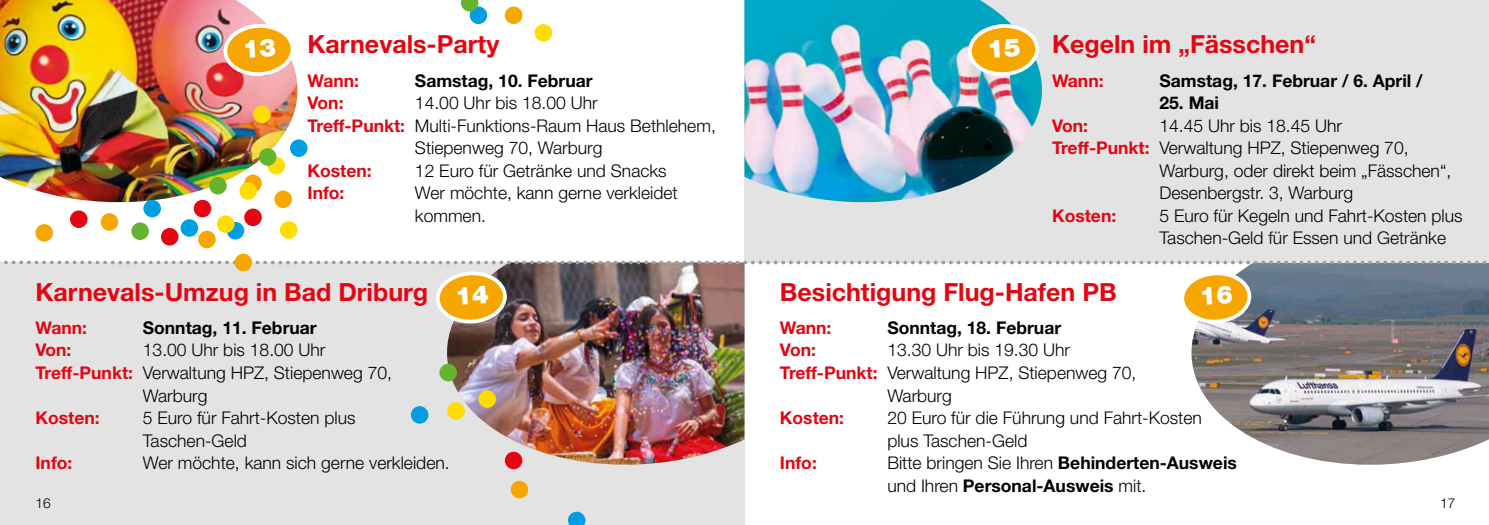
<style>
.page{position:relative;width:1489px;height:525px;background:#fff}
.page>*{position:absolute;margin:0;border:0;box-sizing:border-box;transform-origin:0 0}
.t1{font:700 25px "Helvetica Neue LT Std";color:#e30613}
.t2{font:300 17.5px/22.5px "Helvetica Neue LT Std";color:#000}
.t3{font:700 17.5px/22.5px "Helvetica Neue LT Std";color:#000}
.t4{font:700 17.5px "Helvetica Neue LT Std";color:#e30613}
.t5{font:300 13.75px "Helvetica Neue LT Std";color:#000}
.s1{font-weight:700;color:#e30613}
.s2{font-weight:300}
</style>
<div class="page">
<div style="left:0;top:262px;width:744px;height:262px;background:#e3e3e3"></div>
<img style="left:1187px;top:264px;width:301px;height:201px">
<div style="left:744px;top:0;width:744px;height:262px;background:#e3e3e3"></div>
<img style="left:0;top:0;width:298px;height:208px">
<img style="left:744px;top:0;width:298px;height:203px">
<img style="left:446px;top:264px;width:298px;height:206px">
<div style="left:274px;top:190px;width:18px;height:18px;background:#f7a600;border-radius:50%"></div>
<div style="left:510px;top:480px;width:18px;height:18px;background:#f7a600;border-radius:50%"></div>
<div style="left:505px;top:6px;width:17px;height:18px;background:#f7a600;border-radius:50%"></div>
<div style="left:198px;top:230px;width:18px;height:18px;background:#f7a600;border-radius:50%"></div>
<div style="left:35px;top:224px;width:18px;height:17px;background:#f7a600;border-radius:50%"></div>
<div style="left:244px;top:174px;width:18px;height:18px;background:#f7a600;border-radius:50%"></div>
<div style="left:101px;top:213px;width:17px;height:17px;background:#f7a600;border-radius:50%"></div>
<div style="left:70px;top:210px;width:18px;height:18px;background:#e30613;border-radius:50%"></div>
<div style="left:161px;top:228px;width:17px;height:17px;background:#e30613;border-radius:50%"></div>
<div style="left:505px;top:451px;width:17px;height:18px;background:#e30613;border-radius:50%"></div>
<div style="left:194px;top:200px;width:17px;height:17px;background:#e30613;border-radius:50%"></div>
<div style="left:244px;top:208px;width:18px;height:18px;background:#e30613;border-radius:50%"></div>
<div style="left:143px;top:200px;width:18px;height:17px;background:#009fe3;border-radius:50%"></div>
<svg style="left:568px;top:511px;width:17px;height:13px"></svg>
<div style="left:290px;top:139px;width:17px;height:18px;background:#009fe3;border-radius:50%"></div>
<div style="left:469px;top:6px;width:18px;height:18px;background:#009fe3;border-radius:50%"></div>
<div style="left:227px;top:222px;width:17px;height:17px;background:#009fe3;border-radius:50%"></div>
<div style="left:181px;top:219px;width:17px;height:18px;background:#009fe3;border-radius:50%"></div>
<div style="left:411px;top:406px;width:17px;height:17px;background:#009fe3;border-radius:50%"></div>
<div style="left:253px;top:106px;width:18px;height:17px;background:#fd0;border-radius:50%"></div>
<div style="left:239px;top:182px;width:18px;height:18px;background:#fd0;border-radius:50%"></div>
<div style="left:478px;top:390px;width:18px;height:17px;background:#fd0;border-radius:50%"></div>
<div style="left:267px;top:157px;width:18px;height:17px;background:#fd0;border-radius:50%"></div>
<div style="left:534px;top:24px;width:18px;height:18px;background:#fd0;border-radius:50%"></div>
<div style="left:217px;top:215px;width:17px;height:18px;background:#fd0;border-radius:50%"></div>
<div style="left:447px;top:402px;width:18px;height:17px;background:#fd0;border-radius:50%"></div>
<div style="left:280px;top:221px;width:17px;height:18px;background:#fd0;border-radius:50%"></div>
<div style="left:209px;top:177px;width:18px;height:17px;background:#65b32e;border-radius:50%"></div>
<div style="left:439px;top:363px;width:18px;height:18px;background:#65b32e;border-radius:50%"></div>
<div style="left:259px;top:148px;width:17px;height:18px;background:#65b32e;border-radius:50%"></div>
<svg style="left:461px;top:0;width:17px;height:12px"></svg>
<div style="left:131px;top:222px;width:18px;height:18px;background:#65b32e;border-radius:50%"></div>
<svg style="left:0;top:260px;width:1489px;height:4px"></svg>
<div style="left:234px;top:253px;width:18px;height:18px;background:#f7a600;border-radius:50%"></div>
<svg style="left:223px;top:24px;width:72px;height:54px"></svg>
<svg style="left:967px;top:24px;width:72px;height:54px;background:#d5bc61"></svg>
<svg style="left:436px;top:271px;width:71px;height:54px;background:#e2b152"></svg>
<svg style="left:1184px;top:271px;width:67px;height:54px"></svg>
<h1 class="t1" style="left:307px;top:29px;width:193px">Karnevals-Party</h1>
<p class="t4" style="left:307px;top:69px;width:53px">Wann:</p>
<p class="t3" style="left:415px;top:69px;width:179px">Samstag, 10. Februar</p>
<p class="t4" style="left:307px;top:92px;width:37px">Von:</p>
<p class="t2" style="left:415px;top:91px;width:184px">14.00 Uhr bis 18.00 Uhr</p>
<p class="t2" style="left:307px;top:114px;width:410px"><span class="s1">Treff-Punkt:</span> Multi-Funktions-Raum Haus Bethlehem,</p>
<p class="t2" style="left:415px;top:136px;width:189px">Stiepenweg 70, Warburg</p>
<p class="t4" style="left:307px;top:159px;width:66px">Kosten:</p>
<p class="t2" style="left:415px;top:159px;width:253px">12 Euro für Getränke und Snacks</p>
<p class="t4" style="left:307px;top:182px;width:38px">Info:</p>
<p class="t2" style="left:415px;top:181px;width:264px">Wer möchte, kann gerne verkleidet kommen.</p>
<h1 class="t1" style="left:35px;top:276px;width:394px">Karnevals-Umzug in Bad Driburg</h1>
<p class="t4" style="left:35px;top:316px;width:53px">Wann:</p>
<p class="t3" style="left:143px;top:316px;width:175px">Sonntag, 11. Februar</p>
<p class="t4" style="left:35px;top:339px;width:37px">Von:</p>
<p class="t2" style="left:143px;top:338px;width:184px">13.00 Uhr bis 18.00 Uhr</p>
<p class="t2" style="left:35px;top:361px;width:358px"><span class="s1">Treff-Punkt:</span> Verwaltung HPZ, Stiepenweg 70,</p>
<p class="t2" style="left:143px;top:383px;width:66px">Warburg</p>
<p class="t4" style="left:35px;top:407px;width:66px">Kosten:</p>
<p class="t2" style="left:143px;top:406px;width:214px">5 Euro für Fahrt-Kosten plus<br>Taschen-Geld</p>
<p class="t4" style="left:35px;top:452px;width:38px">Info:</p>
<p class="t2" style="left:143px;top:451px;width:308px">Wer möchte, kann sich gerne verkleiden.</p>
<h1 class="t1" style="left:1051px;top:29px;width:265px">Kegeln im „Fässchen“</h1>
<p class="t4" style="left:1051px;top:69px;width:53px">Wann:</p>
<p class="t3" style="left:1159px;top:69px;width:265px">Samstag, 17. Februar / 6. April /</p>
<p class="t3" style="left:1159px;top:91px;width:61px">25. Mai</p>
<p class="t4" style="left:1051px;top:114px;width:37px">Von:</p>
<p class="t2" style="left:1159px;top:114px;width:184px">14.45 Uhr bis 18.45 Uhr</p>
<p class="t2" style="left:1051px;top:136px;width:358px"><span class="s1">Treff-Punkt:</span> Verwaltung HPZ, Stiepenweg 70,</p>
<p class="t2" style="left:1159px;top:159px;width:293px">Warburg, oder direkt beim „Fässchen“,</p>
<p class="t2" style="left:1159px;top:181px;width:195px">Desenbergstr. 3, Warburg</p>
<p class="t4" style="left:1051px;top:204px;width:66px">Kosten:</p>
<p class="t2" style="left:1159px;top:204px;width:305px">5 Euro für Kegeln und Fahrt-Kosten plus<br>Taschen-Geld für Essen und Getränke</p>
<h1 class="t1" style="left:780px;top:276px;width:338px">Besichtigung Flug-Hafen PB</h1>
<p class="t4" style="left:780px;top:316px;width:53px">Wann:</p>
<p class="t3" style="left:887px;top:316px;width:175px">Sonntag, 18. Februar</p>
<p class="t4" style="left:780px;top:339px;width:37px">Von:</p>
<p class="t2" style="left:887px;top:338px;width:184px">13.30 Uhr bis 19.30 Uhr</p>
<p class="t2" style="left:780px;top:361px;width:358px"><span class="s1">Treff-Punkt:</span> Verwaltung HPZ, Stiepenweg 70,</p>
<p class="t2" style="left:887px;top:383px;width:66px">Warburg</p>
<p class="t4" style="left:780px;top:407px;width:66px">Kosten:</p>
<p class="t2" style="left:887px;top:406px;width:316px">20 Euro für die Führung und Fahrt-Kosten plus Taschen-Geld</p>
<p class="t4" style="left:780px;top:452px;width:38px">Info:</p>
<p class="t3" style="left:887px;top:451px;width:351px"><span class="s2">Bitte bringen Sie Ihren</span> Behinderten-Ausweis <span class="s2">und Ihren</span> Personal-Ausweis <span class="s2">mit.</span></p>
<p class="t5" style="left:35px;top:494px;width:17px">16</p>
<p class="t5" style="left:1439px;top:494px;width:17px">17</p>
</div>
